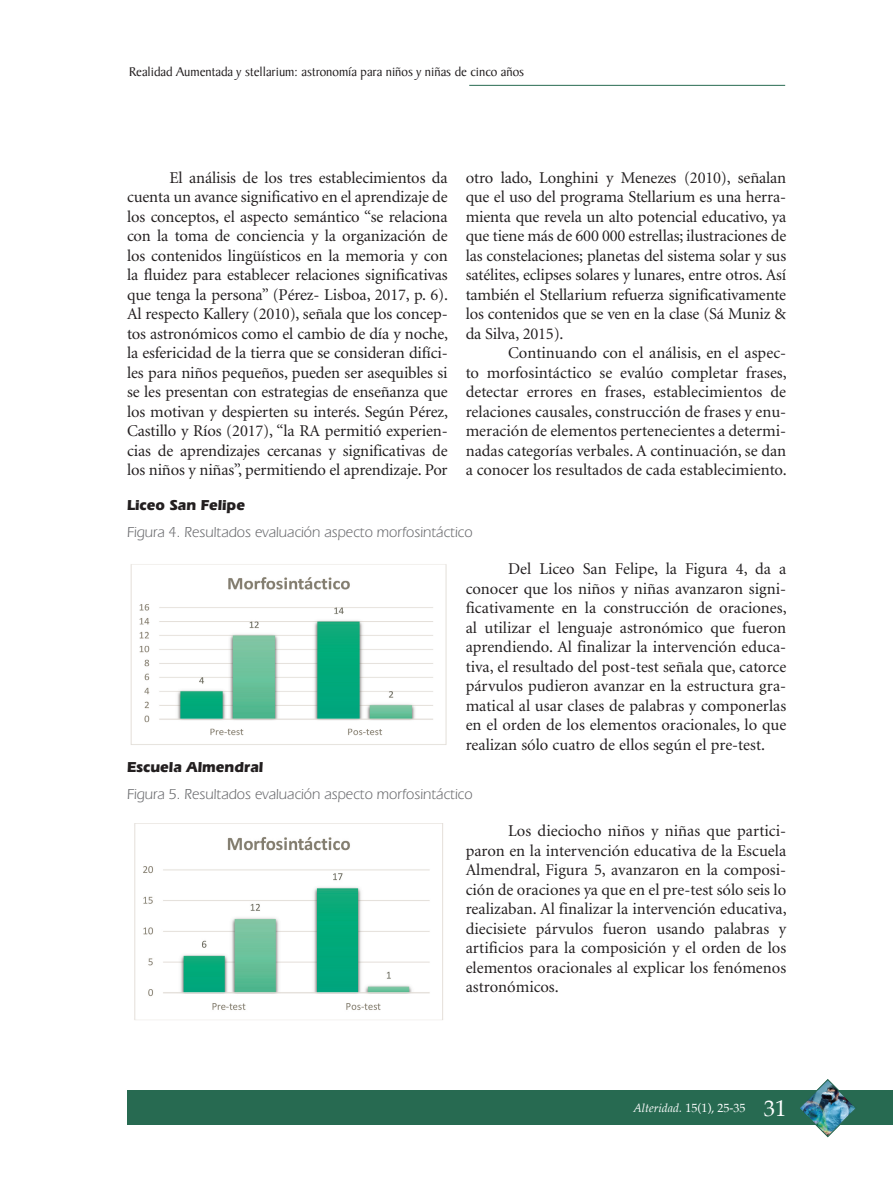
<style>
.page{position:relative;width:893px;height:1191px;background:#fff}
.page>*{position:absolute;margin:0;border:0;box-sizing:border-box;transform-origin:0 0}
.Párrafo{font:16.5px/19.5px "Minion";letter-spacing:-.005em;color:#231f20;text-align:justify}
.títulos_cuadros{font:15px "Eras IT Cby BT";color:#6c6d70}
.títulos_cuadros-2{font:700 15px "Eras IT Cby BT";color:#231f20}
.t1{font:13.5px "Baker Signet";color:#231f20}
.t2{font:12px "Palatino";color:#fff}
.s1{font-style:italic}
.s2{font-size:22.5px}
</style>
<div class="page">
<hr style="left:469px;top:85px;width:316px;height:1px;background:#276a51">
<div style="left:128px;top:1090px;width:765px;height:34px;background:#276a51"></div>
<img style="left:798px;top:1079px;width:59px;height:58px">
<img style="left:130px;top:564px;width:317px;height:181px">
<img style="left:134px;top:823px;width:309px;height:197px">
<p class="t1" style="left:129px;top:65px;width:397px">Realidad Aumentada y stellarium: astronomía para niños y niñas de cinco años</p>
<p class="Párrafo" style="left:127px;top:168px;width:323px;text-indent:43px">El análisis de los tres establecimientos da cuenta un avance significativo en el aprendizaje de los conceptos, el aspecto semántico “se relaciona con la toma de conciencia y la organización de los contenidos lingüísticos en la memoria y con la fluidez para establecer relaciones significativas que tenga la persona” (Pérez- Lisboa, 2017, p. 6).<br>Al respecto Kallery (2010), señala que los concep&shy;tos astronómicos como el cambio de día y noche, la esfericidad de la tierra que se consideran difíci&shy;les para niños pequeños, pueden ser asequibles si se les presentan con estrategias de enseñanza que los motivan y despierten su interés. Según Pérez, Castillo y Ríos (2017), “la RA permitió experien&shy;cias de aprendizajes cercanas y significativas de los niños y niñas”, permitiendo el aprendizaje. Por</p>
<p class="Párrafo" style="left:466px;top:168px;width:322px">otro lado, Longhini y Menezes (2010), señalan que el uso del programa Stellarium es una herra&shy;mienta que revela un alto potencial educativo, ya que tiene más de 600 000 estrellas; ilustraciones de las constelaciones; planetas del sistema solar y sus satélites, eclipses solares y lunares, entre otros. Así también el Stellarium refuerza significativamente los contenidos que se ven en la clase (Sá Muniz &amp; da Silva, 2015).</p>
<p class="Párrafo" style="left:466px;top:344px;width:323px;text-indent:43px">Continuando con el análisis, en el aspec&shy;to morfosintáctico se evalúo completar frases, detectar errores en frases, establecimientos de relaciones causales, construcción de frases y enu&shy;meración de elementos pertenecientes a determi&shy;nadas categorías verbales. A continuación, se dan a conocer los resultados de cada establecimiento.</p>
<p class="títulos_cuadros-2" style="left:127px;top:496px;width:119px">Liceo San Felipe</p>
<p class="títulos_cuadros" style="left:127px;top:523px;width:347px">Figura 4. Resultados evaluación aspecto morfosintáctico</p>
<p class="Párrafo" style="left:466px;top:560px;width:322px;text-indent:43px">Del Liceo San Felipe, la Figura 4, da a conocer que los niños y niñas avanzaron signi&shy;ficativamente en la construcción de oraciones, al utilizar el lenguaje astronómico que fueron aprendiendo. Al finalizar la intervención educa&shy;tiva, el resultado del post-test señala que, catorce párvulos pudieron avanzar en la estructura gra&shy;matical al usar clases de palabras y componerlas en el orden de los elementos oracionales, lo que realizan sólo cuatro de ellos según el pre-test.</p>
<p class="títulos_cuadros-2" style="left:127px;top:758px;width:138px">Escuela Almendral</p>
<p class="títulos_cuadros" style="left:127px;top:784px;width:347px">Figura 5. Resultados evaluación aspecto morfosintáctico</p>
<p class="Párrafo" style="left:466px;top:821px;width:323px;text-indent:43px">Los dieciocho niños y niñas que partici&shy;paron en la intervención educativa de la Escuela Almendral, Figura 5, avanzaron en la composi&shy;ción de oraciones ya que en el pre-test sólo seis lo realizaban. Al finalizar la intervención educativa, diecisiete párvulos fueron usando palabras y artificios para la composición y el orden de los elementos oracionales al explicar los fenómenos astronómicos.</p>
<p class="t2" style="left:633px;top:1098px;width:155px"><span class="s1">Alteridad.</span> 15(1), 25-35 <span class="s2">31</span></p>
</div>
